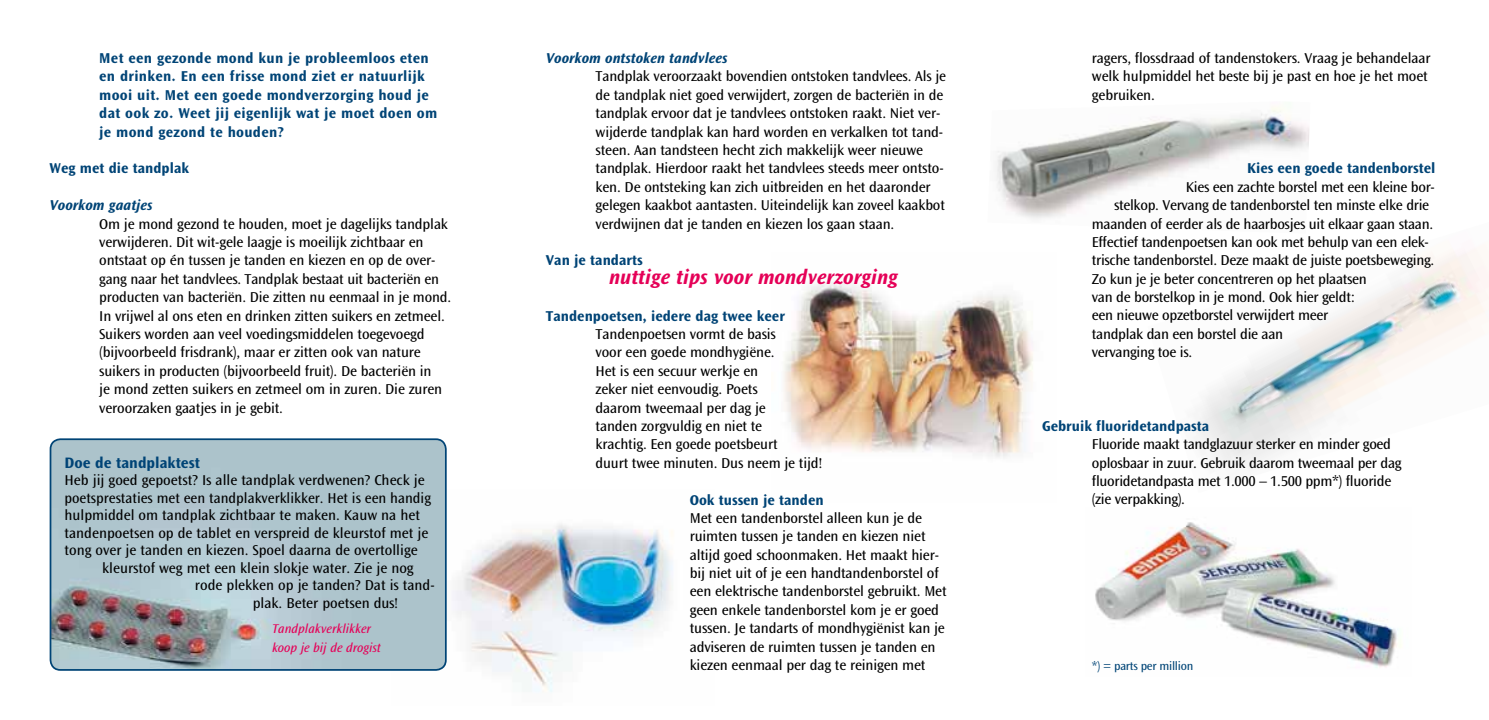
<style>
.page{position:relative;width:1489px;height:720px;background:#fff}
.page>*{position:absolute;margin:0;border:0;box-sizing:border-box;transform-origin:0 0}
.t1{font:italic 700 21px "Ocean Sans Std";color:#e50057}
.t2{font:700 15.75px "Ocean Sans Std";color:#004476}
.t3{font:14.88px/18.4px "Ocean Sans Std";letter-spacing:-.01em;color:#000}
.t4{font:700 14.88px/18.4px "Ocean Sans Std";letter-spacing:.02em;color:#004476}
.t5{font:700 14.88px "Ocean Sans Std";color:#004476}
.t6{font:italic 700 14.88px "Ocean Sans Std";color:#004476}
.t7{font:italic 13.12px/18.4px "Ocean Sans Std";color:#e50057}
.t8{font:12.25px "Ocean Sans Std";letter-spacing:-.02em;color:#004476}
</style>
<div class="page">
<img style="left:391px;top:489px;width:282px;height:203px">
<img style="left:783px;top:281px;width:250px;height:177px">
<img style="left:1194px;top:249px;width:294px;height:217px">
<img style="left:996px;top:107px;width:313px;height:112px">
<img style="left:1095px;top:522px;width:306px;height:146px">
<img style="left:50px;top:439px;width:396px;height:230px">
<div style="left:50px;top:438px;width:396px;height:232px;border:2px solid #004476;border-radius:10px"></div>
<p class="t4" style="left:99px;top:50px;width:339px">Met een gezonde mond kun je probleemloos eten en drinken. En een frisse mond ziet er natuurlijk mooi uit. Met een goede mondverzorging houd je dat ook zo. Weet jij eigenlijk wat je moet doen om je mond gezond te houden?</p>
<p class="t5" style="left:50px;top:162px;width:141px">Weg met die tandplak</p>
<p class="t6" style="left:50px;top:199px;width:104px">Voorkom gaatjes</p>
<p class="t3" style="left:99px;top:215px;width:353px">Om je mond gezond te houden, moet je dagelijks tandplak verwijderen. Dit wit-gele laagje is moeilijk zichtbaar en ontstaat op én tussen je tanden en kiezen en op de over&shy;gang naar het tandvlees. Tandplak bestaat uit bacteriën en producten van bacteriën. Die zitten nu eenmaal in je mond.<br>In vrijwel al ons eten en drinken zitten suikers en zetmeel.<br>Suikers worden aan veel voedingsmiddelen toegevoegd (bijvoorbeeld frisdrank), maar er zitten ook van nature suikers in producten (bijvoorbeeld fruit). De bacteriën in<br>je mond zetten suikers en zetmeel om in zuren. Die zuren veroorzaken gaatjes in je gebit.</p>
<p class="t2" style="left:64px;top:456px;width:137px">Doe de tandplaktest</p>
<p class="t3" style="left:64px;top:472px;width:361px">Heb jij goed gepoetst? Is alle tandplak verdwenen? Check je</p>
<p class="t3" style="left:64px;top:489px;width:368px">poetsprestaties met een tandplakverklikker. Het is een handig</p>
<p class="t3" style="left:64px;top:507px;width:357px">hulpmiddel om tandplak zichtbaar te maken. Kauw na het</p>
<p class="t3" style="left:64px;top:524px;width:365px">tandenpoetsen op de tablet en verspreid de kleurstof met je</p>
<p class="t3" style="left:64px;top:542px;width:355px">tong over je tanden en kiezen. Spoel daar na de overtollige</p>
<p class="t3" style="left:102px;top:559px;width:313px">kleurstof weg met een klein slokje water. Zie je nog</p>
<p class="t3" style="left:195px;top:576px;width:241px">rode plekken op je tanden? Dat is tand-</p>
<p class="t3" style="left:253px;top:594px;width:147px">plak. Beter poetsen dus!</p>
<p class="t7" style="left:272px;top:620px;width:110px">Tandplakverklikker koop je bij de drogist</p>
<p class="t6" style="left:546px;top:52px;width:183px">Voorkom ontstoken tandvlees</p>
<p class="t3" style="left:595px;top:68px;width:352px">Tandplak veroorzaakt bovendien ontstoken tandvlees. Als je de tandplak niet goed verwijdert, zorgen de bacteriën in de tandplak ervoor dat je tandvlees ontstoken raakt. Niet ver&shy;wijderde tandplak kan hard worden en verkalken tot tand&shy;steen. Aan tandsteen hecht zich makkelijk weer nieuwe tandplak. Hierdoor raakt het tandvlees steeds meer ontsto&shy;ken. De ontsteking kan zich uitbreiden en het daaronder gelegen kaakbot aantasten. Uiteindelijk kan zoveel kaakbot verdwijnen dat je tanden en kiezen los gaan staan.</p>
<p class="t5" style="left:546px;top:254px;width:98px">Van je tandarts</p>
<h1 class="t1" style="left:609px;top:268px;width:290px">nuttige tips voor mondverzorging</h1>
<p class="t5" style="left:546px;top:309px;width:240px">Tandenpoetsen, iedere dag twee keer</p>
<p class="t3" style="left:595px;top:325px;width:228px">Tanden poetsen vormt de basis<br>voor een goede mond hygiëne.<br>Het is een secuur werkje en<br>zeker niet een vou dig. Poets<br>daarom tweemaal per dag je<br>tanden zorgvuldig en niet te<br>krachtig. Een goede poetsbeurt<br>duurt twee minuten. Dus neem je tijd!</p>
<p class="t5" style="left:689px;top:493px;width:135px">Ook tussen je tanden</p>
<p class="t3" style="left:689px;top:509px;width:258px">Met een tandenborstel alleen kun je de ruimten tussen je tanden en kiezen niet altijd goed schoonmaken. Het maakt hier&shy;bij niet uit of je een hand tandenborstel of een elektrische tandenborstel gebruikt. Met geen enkele tandenborstel kom je er goed tussen. Je tandarts of mondhygiënist kan je adviseren de ruimten tussen je tanden en kiezen eenmaal per dag te reinigen met</p>
<p class="t3" style="left:1091px;top:50px;width:340px">ragers, flossdraad of tandenstokers. Vraag je behandelaar welk hulpmiddel het beste bij je past en hoe je het moet gebruiken.</p>
<p class="t5" style="left:1246px;top:162px;width:190px">Kies een goede tandenborstel</p>
<p class="t3" style="left:1185px;top:178px;width:250px">Kies een zachte borstel met een kleine bor-</p>
<p class="t3" style="left:1113px;top:197px;width:316px">stelkop. Vervang de tandenborstel ten minste elke drie</p>
<p class="t3" style="left:1091px;top:215px;width:343px">maanden of eerder als de haarbosjes uit elkaar gaan staan.</p>
<p class="t3" style="left:1091px;top:233px;width:338px">Effectief tanden poetsen kan ook met behulp van een elek-</p>
<p class="t3" style="left:1091px;top:252px;width:344px">trische tanden borstel. Deze maakt de juiste poetsbeweging.</p>
<p class="t3" style="left:1091px;top:270px;width:276px">Zo kun je je beter concentreren op het plaatsen</p>
<p class="t3" style="left:1091px;top:289px;width:265px">van de borstelkop in je mond. Ook hier geldt:</p>
<p class="t3" style="left:1091px;top:307px;width:238px">een nieuwe opzetborstel verwijdert meer</p>
<p class="t3" style="left:1091px;top:325px;width:193px">tandplak dan een borstel die aan</p>
<p class="t3" style="left:1091px;top:344px;width:102px">vervanging toe is.</p>
<p class="t5" style="left:1042px;top:419px;width:168px">Gebruik fluoridetandpasta</p>
<p class="t3" style="left:1091px;top:436px;width:311px">Fluoride maakt tandglazuur sterker en minder goed oplosbaar in zuur. Gebruik daarom tweemaal per dag fluoridetandpasta met 1.000 – 1.500 ppm*) fluoride (zie verpakking).</p>
<p class="t8" style="left:1091px;top:660px;width:103px">*) = parts per million</p>
</div>
